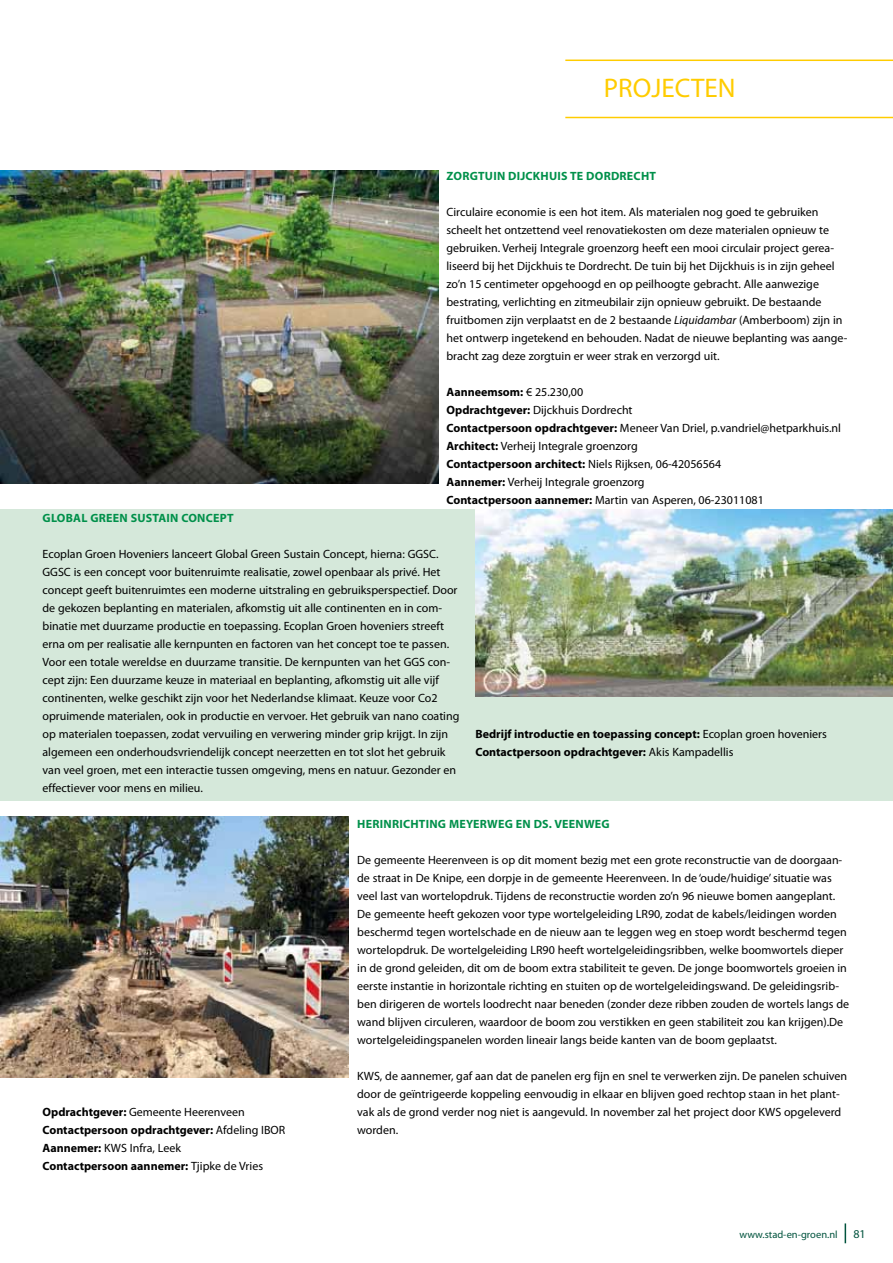
<style>
.page{position:relative;width:893px;height:1263px;background:#fff}
.page>*{position:absolute;margin:0;border:0;box-sizing:border-box;transform-origin:0 0}
.t1{font:27px "Myriad Pro";color:#fc0}
.t2{font:12px/18px "Myriad Pro";color:#000}
.t3{font:700 12px/18px "Myriad Pro";color:#000}
.t4{font:700 12px "Myriad Pro";letter-spacing:.02em;color:#00904a}
.t5{font:12px "Myriad Pro";color:#00533d}
.t6{font:10.5px "Myriad Pro";color:#00533d}
.s1{font-style:italic}
.s2{font-weight:700}
.s3{font-weight:400}
</style>
<div class="page">
<svg style="left:845px;top:1223px;width:1px;height:20px"></svg>
<div style="left:0;top:509px;width:893px;height:291px;background:#d5e8da"></div>
<hr style="left:565px;top:117px;width:328px;height:1px;background:#fc0">
<hr style="left:565px;top:60px;width:328px;height:1px;background:#fc0">
<img style="left:0;top:170px;width:439px;height:313px">
<img style="left:0;top:816px;width:349px;height:262px">
<img style="left:475px;top:509px;width:418px;height:187px">
<h1 class="t1" style="left:604px;top:71px;width:133px">PROJECTEN</h1>
<p class="t4" style="left:447px;top:168px;width:211px">Zorgtuin Dijckhuis te Dordrecht</p>
<p class="t2" style="left:446px;top:203px;width:402px">Circulaire economie is een hot item. Als materialen nog goed te gebruiken scheelt het ontzettend veel renovatiekosten om deze materialen opnieuw te gebruiken. Verheij Integrale groenzorg heeft een mooi circulair project gerea&shy;liseerd bij het Dijckhuis te Dordrecht. De tuin bij het Dijckhuis is in zijn geheel zo’n 15 centimeter opgehoogd en op peilhoogte gebracht. Alle aanwezige bestrating, verlichting en zitmeubilair zijn opnieuw gebruikt. De bestaande fruitbomen zijn verplaatst en de 2 bestaande <span class="s1">Liquidambar</span> (Amberboom) zijn in het ontwerp ingetekend en behouden. Nadat de nieuwe beplanting was aange&shy;bracht zag deze zorgtuin er weer strak en verzorgd uit.</p>
<p class="t2" style="left:446px;top:383px;width:396px"><span class="s2">Aanneemsom:</span> € 25.230,00<br><span class="s2">Opdrachtgever:</span> Dijckhuis Dordrecht<br><span class="s2">Contactpersoon opdrachtgever:</span> Meneer Van Driel, p.vandriel@hetparkhuis.nl <span class="s2">Architect:</span> Verheij Integrale groenzorg<br><span class="s2">Contactpersoon architect:</span> Niels Rijksen, 06-42056564<br><span class="s2">Aannemer:</span> Verheij Integrale groenzorg<br><span class="s2">Contactpersoon aannemer:</span> Martin van Asperen, 06-23011081</p>
<p class="t4" style="left:43px;top:510px;width:193px">Global Green Sustain Concept</p>
<p class="t2" style="left:43px;top:545px;width:418px">Ecoplan Groen Hoveniers lanceert Global Green Sustain Concept, hierna: GGSC.<br>GGSC is een concept voor buitenruimte realisatie, zowel openbaar als privé. Het concept geeft buitenruimtes een moderne uitstraling en gebruiksperspectief. Door de gekozen beplanting en materialen, afkomstig uit alle continenten en in com&shy;binatie met duurzame productie en toepassing. Ecoplan Groen hoveniers streeft erna om per realisatie alle kernpunten en factoren van het concept toe te passen.<br>Voor een totale wereldse en duurzame transitie. De kernpunten van het GGS con&shy;cept zijn: Een duurzame keuze in materiaal en beplanting, afkomstig uit alle vijf continenten, welke geschikt zijn voor het Nederlandse klimaat. Keuze voor Co2 opruimende materialen, ook in productie en vervoer. Het gebruik van nano coating op materialen toepassen, zodat vervuiling en verwering minder grip krijgt. In zijn algemeen een onderhoudsvriendelijk concept neerzetten en tot slot het gebruik van veel groen, met een interactie tussen omgeving, mens en natuur. Gezonder en effectiever voor mens en milieu.</p>
<p class="t3" style="left:475px;top:725px;width:353px">Bedrijf introductie en toepassing concept: <span class="s3">Ecoplan groen hoveniers<br></span>Contactpersoon opdrachtgever: <span class="s3">Akis Kampadellis</span></p>
<p class="t3" style="left:43px;top:1103px;width:244px">Opdrachtgever: <span class="s3">Gemeente Heerenveen </span>Contactpersoon opdrachtgever: <span class="s3">Afdeling IBOR </span>Aannemer: <span class="s3">KWS Infra, Leek<br></span>Contactpersoon aannemer: <span class="s3">Tjipke de Vries</span></p>
<p class="t4" style="left:357px;top:816px;width:254px">Herinrichting Meyerweg en Ds. Veenweg</p>
<p class="t2" style="left:357px;top:851px;width:493px">De gemeente Heerenveen is op dit moment bezig met een grote reconstructie van de doorgaan&shy;de straat in De Knipe, een dorpje in de gemeente Heerenveen. In de ‘oude/huidige’ situatie was veel last van wortelopdruk. Tijdens de reconstructie worden zo’n 96 nieuwe bomen aangeplant.<br>De gemeente heeft gekozen voor type wortelgeleiding LR90, zodat de kabels/leidingen worden beschermd tegen wortelschade en de nieuw aan te leggen weg en stoep wordt beschermd tegen wortelopdruk. De wortelgeleiding LR90 heeft wortelgeleidingsribben, welke boomwortels dieper in de grond geleiden, dit om de boom extra stabiliteit te geven. De jonge boomwortels groeien in eerste instantie in horizontale richting en stuiten op de wortelgeleidingswand. De geleidingsrib&shy;ben dirigeren de wortels loodrecht naar beneden (zonder deze ribben zouden de wortels langs de wand blijven circuleren, waardoor de boom zou verstikken en geen stabiliteit zou kan krijgen).De wortelgeleidingspanelen worden lineair langs beide kanten van de boom geplaatst.</p>
<p class="t2" style="left:357px;top:1067px;width:492px">KWS, de aannemer, gaf aan dat de panelen erg fijn en snel te verwerken zijn. De panelen schuiven door de geïntrigeerde koppeling eenvoudig in elkaar en blijven goed rechtop staan in het plant&shy;vak als de grond verder nog niet is aangevuld. In november zal het project door KWS opgeleverd worden.</p>
<p class="t6" style="left:739px;top:1228px;width:100px">www.stad-en-groen.nl</p>
<p class="t5" style="left:853px;top:1226px;width:14px">81</p>
</div>
